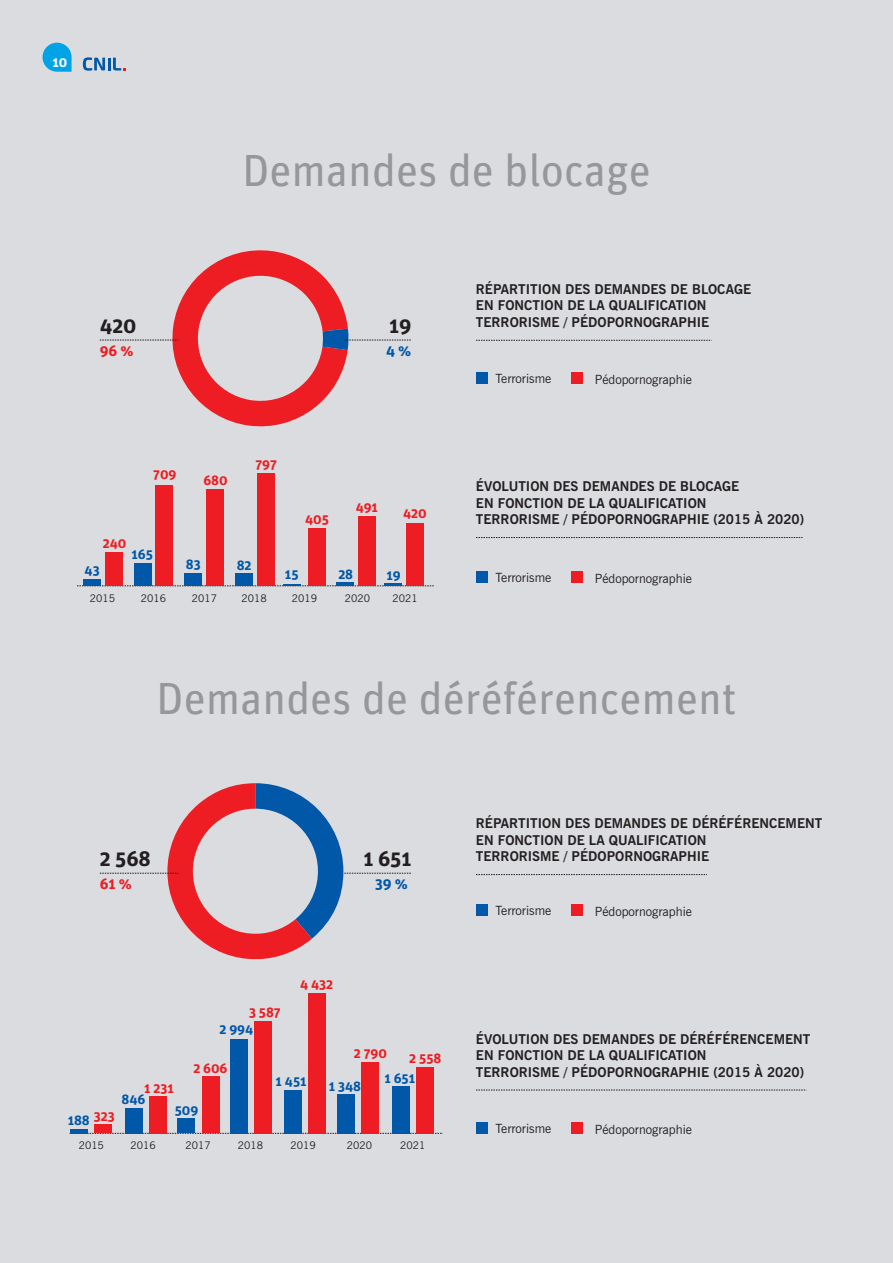
<style>
.page{position:relative;width:893px;height:1263px;background:#dadcdf}
.page>*{position:absolute;margin:0;border:0;box-sizing:border-box;transform-origin:0 0}
.t1{font:45px "Unit";color:#95979a}
.t2{font:700 21px "Unit";letter-spacing:-.005em;color:#231f20}
.t3{font:700 15px "Unit";color:#ee1d23}
.t4{font:700 15px "Unit";color:#0157a8}
.t5{font:700 13.5px/16.5px "News Gothic BT";color:#231f20}
.t6{font:700 13.5px "Unit";letter-spacing:-.005em;color:#ee1d23}
.t7{font:700 13.5px "Unit";letter-spacing:-.005em;color:#0157a8}
.t8{font:700 13.5px "Unit";color:#fff}
.t9{font:12.6px "News Gothic BT";color:#231f20}
.t10{font:10.5px "News Gothic BT";color:#231f20}
</style>
<div class="page">
<svg style="left:100px;top:250px;width:311px;height:177px"></svg>
<svg style="left:100px;top:783px;width:311px;height:177px"></svg>
<svg style="left:476px;top:340px;width:236px;height:1px"></svg>
<div style="left:476px;top:373px;width:11px;height:11px;background:#0157a8"></div>
<div style="left:571px;top:373px;width:11px;height:11px;background:#ee1d23"></div>
<svg style="left:476px;top:537px;width:326px;height:1px"></svg>
<div style="left:476px;top:572px;width:11px;height:11px;background:#0157a8"></div>
<div style="left:571px;top:572px;width:11px;height:11px;background:#ee1d23"></div>
<svg style="left:476px;top:874px;width:231px;height:1px"></svg>
<div style="left:476px;top:905px;width:11px;height:11px;background:#0157a8"></div>
<div style="left:571px;top:905px;width:11px;height:11px;background:#ee1d23"></div>
<svg style="left:476px;top:1090px;width:330px;height:1px"></svg>
<div style="left:476px;top:1122px;width:11px;height:12px;background:#0157a8"></div>
<div style="left:571px;top:1122px;width:11px;height:12px;background:#ee1d23"></div>
<svg style="left:70px;top:1133px;width:373px;height:1px"></svg>
<div style="left:284px;top:1090px;width:17px;height:43px;background:#0157a8"></div>
<div style="left:308px;top:993px;width:17px;height:140px;background:#ee1d23"></div>
<div style="left:338px;top:1094px;width:17px;height:39px;background:#0157a8"></div>
<div style="left:362px;top:1062px;width:17px;height:71px;background:#ee1d23"></div>
<div style="left:393px;top:1086px;width:17px;height:47px;background:#0157a8"></div>
<div style="left:417px;top:1067px;width:17px;height:66px;background:#ee1d23"></div>
<div style="left:231px;top:1039px;width:17px;height:94px;background:#0157a8"></div>
<div style="left:255px;top:1021px;width:17px;height:112px;background:#ee1d23"></div>
<div style="left:178px;top:1118px;width:17px;height:15px;background:#0157a8"></div>
<div style="left:202px;top:1076px;width:17px;height:57px;background:#ee1d23"></div>
<div style="left:125px;top:1108px;width:17px;height:25px;background:#0157a8"></div>
<div style="left:149px;top:1096px;width:17px;height:37px;background:#ee1d23"></div>
<hr style="left:70px;top:1129px;width:17px;height:4px;background:#0157a8">
<div style="left:94px;top:1124px;width:17px;height:9px;background:#ee1d23"></div>
<div style="left:84px;top:579px;width:17px;height:6px;background:#0157a8"></div>
<div style="left:134px;top:563px;width:18px;height:22px;background:#0157a8"></div>
<div style="left:184px;top:573px;width:18px;height:12px;background:#0157a8"></div>
<div style="left:236px;top:573px;width:17px;height:12px;background:#0157a8"></div>
<hr style="left:336px;top:582px;width:18px;height:3px;background:#0157a8">
<div style="left:105px;top:552px;width:18px;height:33px;background:#ee1d23"></div>
<div style="left:156px;top:485px;width:17px;height:100px;background:#ee1d23"></div>
<div style="left:207px;top:489px;width:17px;height:96px;background:#ee1d23"></div>
<div style="left:257px;top:473px;width:17px;height:112px;background:#ee1d23"></div>
<div style="left:308px;top:528px;width:17px;height:57px;background:#ee1d23"></div>
<div style="left:358px;top:516px;width:18px;height:69px;background:#ee1d23"></div>
<svg style="left:77px;top:583px;width:357px;height:3px"></svg>
<div style="left:406px;top:523px;width:18px;height:62px;background:#ee1d23"></div>
<svg style="left:43px;top:43px;width:29px;height:29px"></svg>
<svg style="left:83px;top:57px;width:43px;height:14px"></svg>
<p class="t8" style="left:53px;top:54px;width:16px">10</p>
<h1 class="t1" style="left:242px;top:144px;width:410px">Demandes de blocage</h1>
<h2 class="t2" style="left:100px;top:313px;width:38px">420</h2>
<p class="t3" style="left:100px;top:341px;width:35px">96 %</p>
<h2 class="t2" style="left:389px;top:313px;width:24px">19</h2>
<p class="t4" style="left:386px;top:341px;width:27px">4 %</p>
<p class="t6" style="left:153px;top:466px;width:25px">709</p>
<p class="t6" style="left:103px;top:535px;width:25px">240</p>
<p class="t7" style="left:131px;top:546px;width:23px">165</p>
<p class="t7" style="left:85px;top:561px;width:17px">43</p>
<p class="t6" style="left:203px;top:472px;width:26px">680</p>
<p class="t6" style="left:256px;top:456px;width:23px">797</p>
<p class="t6" style="left:305px;top:511px;width:25px">405</p>
<p class="t6" style="left:356px;top:499px;width:24px">491</p>
<p class="t6" style="left:403px;top:505px;width:25px">420</p>
<p class="t7" style="left:186px;top:556px;width:16px">83</p>
<p class="t7" style="left:237px;top:556px;width:16px">82</p>
<p class="t7" style="left:285px;top:566px;width:15px">15</p>
<p class="t7" style="left:338px;top:565px;width:16px">28</p>
<p class="t7" style="left:386px;top:566px;width:16px">19</p>
<p class="t5" style="left:476px;top:281px;width:277px">RÉPARTITION DES DEMANDES DE BLOCAGE<br>EN FONCTION DE LA QUALIFICATION<br>TERRORISME / PÉDOPORNOGRAPHIE</p>
<p class="t9" style="left:496px;top:371px;width:57px">Terrorisme</p>
<p class="t9" style="left:595px;top:372px;width:99px">Pédopornographie</p>
<p class="t5" style="left:476px;top:478px;width:330px">ÉVOLUTION DES DEMANDES DE BLOCAGE<br>EN FONCTION DE LA QUALIFICATION<br>TERRORISME / PÉDOPORNOGRAPHIE (2015 À 2020)</p>
<p class="t9" style="left:496px;top:570px;width:57px">Terrorisme</p>
<p class="t9" style="left:595px;top:571px;width:99px">Pédopornographie</p>
<p class="t10" style="left:90px;top:591px;width:27px">2015</p>
<p class="t10" style="left:141px;top:591px;width:27px">2016</p>
<p class="t10" style="left:192px;top:591px;width:27px">2017</p>
<p class="t10" style="left:242px;top:591px;width:27px">2018</p>
<p class="t10" style="left:292px;top:591px;width:27px">2019</p>
<p class="t10" style="left:345px;top:591px;width:27px">2020</p>
<p class="t10" style="left:393px;top:591px;width:27px">2021</p>
<h1 class="t1" style="left:157px;top:672px;width:581px">Demandes de déréférencement</h1>
<h2 class="t2" style="left:100px;top:846px;width:52px">2 568</h2>
<p class="t3" style="left:100px;top:874px;width:34px">61 %</p>
<h2 class="t2" style="left:363px;top:846px;width:49px">1 651</h2>
<p class="t4" style="left:375px;top:874px;width:34px">39 %</p>
<p class="t6" style="left:249px;top:1004px;width:33px">3 587</p>
<p class="t6" style="left:300px;top:976px;width:35px">4 432</p>
<p class="t5" style="left:476px;top:815px;width:348px">RÉPARTITION DES DEMANDES DE DÉRÉFÉRENCEMENT<br>EN FONCTION DE LA QUALIFICATION<br>TERRORISME / PÉDOPORNOGRAPHIE</p>
<p class="t9" style="left:496px;top:903px;width:57px">Terrorisme</p>
<p class="t9" style="left:595px;top:904px;width:99px">Pédopornographie</p>
<p class="t7" style="left:220px;top:1020px;width:35px">2 994</p>
<p class="t7" style="left:68px;top:1112px;width:48px">188 <sup>323</sup></p>
<p class="t6" style="left:193px;top:1060px;width:36px">2 606</p>
<p class="t6" style="left:144px;top:1079px;width:31px">1 231</p>
<p class="t7" style="left:122px;top:1091px;width:25px">846</p>
<p class="t7" style="left:175px;top:1102px;width:25px">509</p>
<p class="t7" style="left:276px;top:1073px;width:33px">1 451</p>
<p class="t10" style="left:79px;top:1139px;width:27px">2015</p>
<p class="t10" style="left:130px;top:1139px;width:27px">2016</p>
<p class="t10" style="left:186px;top:1139px;width:27px">2017</p>
<p class="t10" style="left:238px;top:1139px;width:27px">2018</p>
<p class="t10" style="left:290px;top:1139px;width:27px">2019</p>
<p class="t6" style="left:354px;top:1045px;width:35px">2 790</p>
<p class="t6" style="left:409px;top:1050px;width:34px">2 558</p>
<p class="t7" style="left:329px;top:1077px;width:34px">1 348</p>
<p class="t7" style="left:384px;top:1069px;width:32px">1 651</p>
<p class="t10" style="left:347px;top:1139px;width:27px">2020</p>
<p class="t10" style="left:400px;top:1139px;width:27px">2021</p>
<p class="t5" style="left:476px;top:1030px;width:336px">ÉVOLUTION DES DEMANDES DE DÉRÉFÉRENCEMENT<br>EN FONCTION DE LA QUALIFICATION<br>TERRORISME / PÉDOPORNOGRAPHIE (2015 À 2020)</p>
<p class="t9" style="left:496px;top:1121px;width:57px">Terrorisme</p>
<p class="t9" style="left:595px;top:1121px;width:99px">Pédopornographie</p>
</div>
